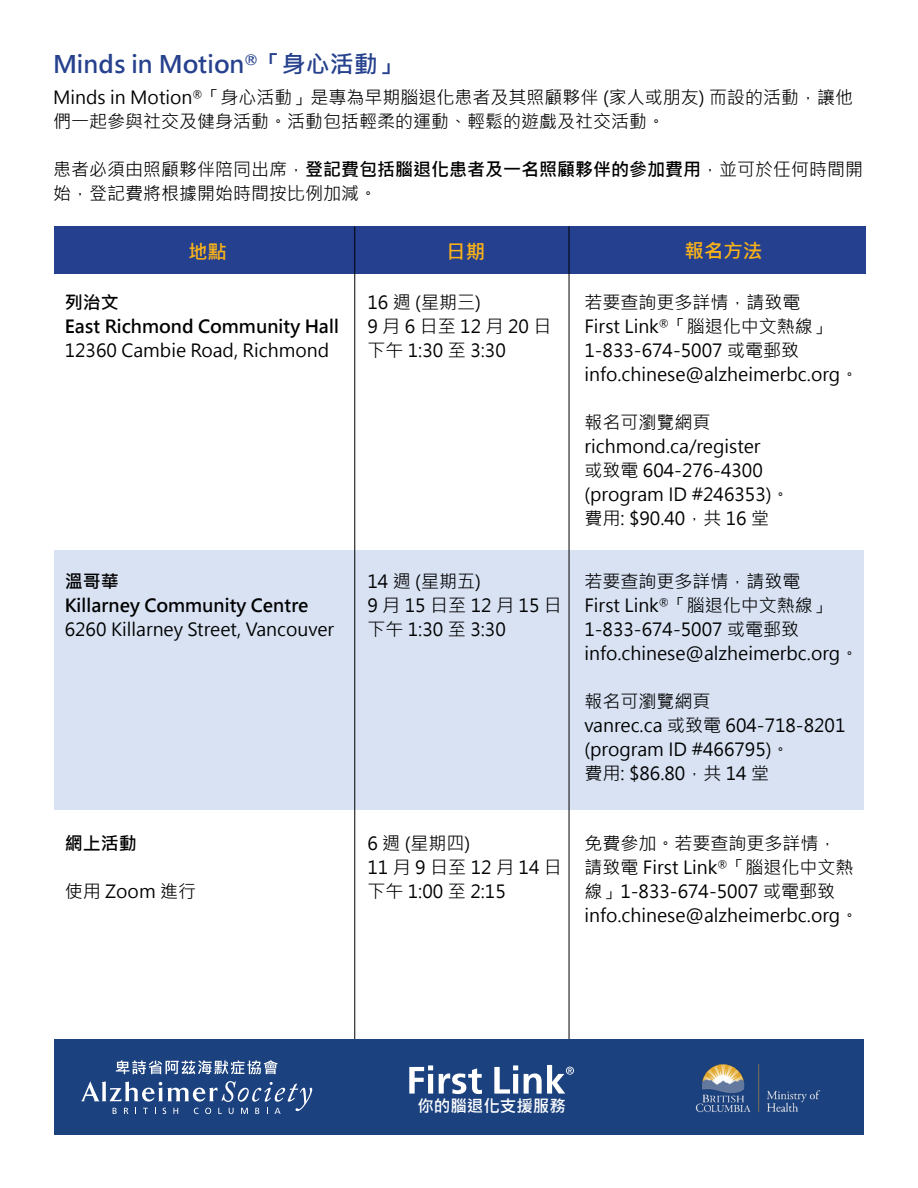
<style>
.page{position:relative;width:918px;height:1188px;background:#fff}
.page>*{position:absolute;margin:0;border:0;box-sizing:border-box;transform-origin:0 0}
.t1{font:700 24px "Microsoft Jheng Hei";color:#26418d}
.t2{font:700 19.5px "Microsoft Jheng Hei";color:#fcb318}
.t3{font:18px/24px "Microsoft Jheng Hei";color:#000}
.t4{font:700 18px/24px "Microsoft Jheng Hei";color:#000}
.t5{font:18px "Microsoft Jheng Hei";color:#000101}
.t6{font:700 16.5px "Microsoft Jheng Hei";color:#fff}
.s1{font-weight:700}
</style>
<div class="page">
<div style="left:55px;top:551px;width:809px;height:259px;background:#d8e2f3"></div>
<div style="left:54px;top:226px;width:811px;height:48px;background:#25408f"></div>
<hr style="left:354px;top:226px;width:1px;height:813px;background:#000">
<hr style="left:569px;top:226px;width:1px;height:813px;background:#000">
<div style="left:54px;top:1039px;width:810px;height:96px;background:#1b417f"></div>
<img style="left:695px;top:1064px;width:126px;height:49px">
<svg style="left:409px;top:1065px;width:165px;height:29px"></svg>
<svg style="left:116px;top:1060px;width:162px;height:14px"></svg>
<svg style="left:81px;top:1081px;width:231px;height:33px"></svg>
<h1 class="t1" style="left:53px;top:49px;width:350px">Minds in Motion<sup>®</sup>「身心活動」</h1>
<p class="t3" style="left:53px;top:86px;width:802px">Minds in Motion<sup>®</sup>「身心活動」是專為早期腦退化患者及其照顧夥伴 (家人或朋友) 而設的活動，讓他們一起參與社交及健身活動。活動包括輕柔的運動、輕鬆的遊戲及社交活動。</p>
<p class="t3" style="left:53px;top:158px;width:812px">患者必須由照顧夥伴陪同出席，<span class="s1">登記費包括腦退化患者及一名照顧夥伴的參加費用</span>，並可於任何時間開始，登記費將根據開始時間按比例加減。</p>
<p class="t2" style="left:188px;top:240px;width:40px">地點</p>
<p class="t2" style="left:446px;top:240px;width:40px">日期</p>
<p class="t2" style="left:684px;top:239px;width:79px">報名方法</p>
<p class="t4" style="left:65px;top:291px;width:276px">列治文<br>East Richmond Community Hall</p>
<p class="t3" style="left:65px;top:339px;width:266px">12360 Cambie Road, Richmond</p>
<p class="t3" style="left:367px;top:291px;width:186px">16 週 (星期三)<br>9 月 6 日至 12 月 20 日下午 1:30 至 3:30</p>
<p class="t3" style="left:584px;top:291px;width:275px">若要查詢更多詳情，請致電<br>First Link<sup>®</sup>「腦退化中文熱線」<br>1-833-674-5007 或電郵致info.chinese@alzheimerbc.org。</p>
<p class="t3" style="left:584px;top:411px;width:207px">報名可瀏覽網頁richmond.ca/register<br>或致電 604-276-4300 (program ID #246353)。費用: $90.40，共 16 堂</p>
<p class="t4" style="left:65px;top:570px;width:245px">溫哥華<br>Killarney Community Centre</p>
<p class="t3" style="left:65px;top:618px;width:271px">6260 Killarney Street, Vancouver</p>
<p class="t4" style="left:65px;top:832px;width:73px">網上活動</p>
<p class="t3" style="left:65px;top:880px;width:133px">使用 Zoom 進行</p>
<p class="t3" style="left:367px;top:570px;width:196px">14 週 (星期五)<br>9 月 15 日至 12 月 15 日下午 1:30 至 3:30</p>
<p class="t3" style="left:584px;top:570px;width:275px">若要查詢更多詳情，請致電<br>First Link<sup>®</sup>「腦退化中文熱線」<br>1-833-674-5007 或電郵致info.chinese@alzheimerbc.org。</p>
<p class="t3" style="left:584px;top:690px;width:263px">報名可瀏覽網頁<br>vanrec.ca 或致電 604-718-8201 (program ID #466795)。<br>費用: $86.80，共 14 堂</p>
<p class="t3" style="left:367px;top:832px;width:196px">6 週 (星期四)<br>11 月 9 日至 12 月 14 日</p>
<p class="t5" style="left:367px;top:881px;width:140px">下午 1:00 至 2:15</p>
<p class="t3" style="left:584px;top:832px;width:275px">免費參加。若要查詢更多詳情，請致電 First Link<sup>®</sup>「腦退化中文熱線」1-833-674-5007 或電郵致info.chinese@alzheimerbc.org。</p>
<p class="t6" style="left:417px;top:1096px;width:150px">你的腦退化支援服務</p>
</div>
